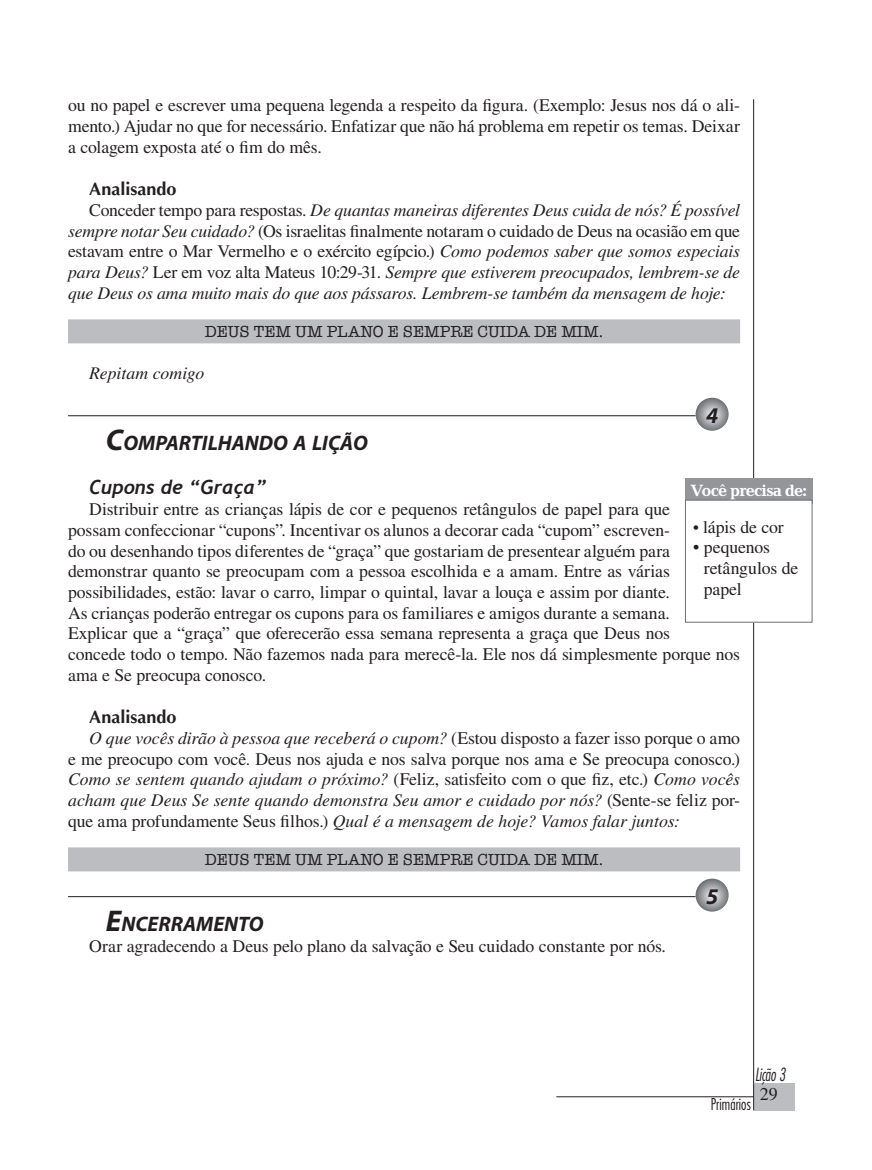
<style>
.page{position:relative;width:872px;height:1170px;background:#fff}
.page>*{position:absolute;margin:0;border:0;box-sizing:border-box;transform-origin:0 0}
.t1{font:italic 700 22.5px "Myriad";color:#231f20}
.Titulo_boas_Vindas{font:italic 700 21px "Myriad";color:#231f20}
.Tópicos{font:italic 700 19.5px "Trebuchet";color:#231f20}
.Analisando{font:700 18px "Optima LT Std";color:#231f20}
.t2{font:18px "Times LT Std";color:#231f20}
.Texto{font:17.7px/20.7px "Times LT Std";letter-spacing:-.005em;color:#231f20;text-align:justify}
.Texto-2{font:italic 17.7px/20.7px "Times LT Std";letter-spacing:-.01em;color:#231f20;text-align:justify}
.Você_Precisa{font:17.7px/20.7px "Times LT Std";letter-spacing:-.01em;color:#231f20}
.texto_tabela{font:italic 300 condensed 17.7px "Futura Std";letter-spacing:-.01em;color:#231f20;scale:.85 1}
.frase_em_destaque{font:16.5px "American Typewriter";color:#231f20}
.t3{font:700 16.5px "Candida Std";letter-spacing:-.05em;color:#fff}
.t4{font:300 condensed 15.9px "Futura Std";letter-spacing:.005em;color:#231f20;scale:.94 1}
.s1{font-style:normal}
.s2{font-size:30px}
.s3{font-style:italic}
.s4{font-size:16.5px}
</style>
<div class="page">
<div style="left:754px;top:1082px;width:40px;height:28px;background:#bcbdc0"></div>
<hr style="left:753px;top:99px;width:1px;height:1011px;background:#231f20">
<hr style="left:556px;top:1096px;width:197px;height:1px;background:#231f20">
<div style="left:68px;top:319px;width:672px;height:24px;background:#bcbdc0"></div>
<div style="left:68px;top:847px;width:672px;height:24px;background:#bcbdc0"></div>
<svg style="left:693px;top:395px;width:38px;height:38px"></svg>
<div style="left:691px;top:393px;width:42px;height:42px;border:4px solid #fff;border-radius:50%"></div>
<hr style="left:68px;top:415px;width:627px;height:1px;background:#231f20">
<svg style="left:693px;top:876px;width:38px;height:37px"></svg>
<div style="left:691px;top:874px;width:42px;height:42px;border:4px solid #fff;border-radius:50%"></div>
<hr style="left:68px;top:896px;width:627px;height:1px;background:#231f20">
<div style="left:685px;top:478px;width:127px;height:25px;background:#939598"></div>
<div style="left:685px;top:500px;width:127px;height:122px;background:#fff"></div>
<div style="left:685px;top:500px;width:127px;height:122px;border:1px solid #6c6d70"></div>
<p class="Texto" style="left:68px;top:95px;width:673px">ou no papel e escrever uma pequena legenda a respeito da figura. (Exemplo: Jesus nos dá o ali&shy;mento.) Ajudar no que for necessário. Enfatizar que não há problema em repetir os temas. Deixar a colagem exposta até o fim do mês.</p>
<p class="Analisando" style="left:89px;top:178px;width:89px">Analisando</p>
<p class="Texto-2" style="left:68px;top:199px;width:673px;text-indent:21px"><span class="s1">Conceder tempo para respostas.</span> De quantas maneiras diferentes Deus cuida de nós? É possível sempre notar Seu cuidado? <span class="s1">(Os israelitas finalmente notaram o cuidado de Deus na ocasião em que estavam entre o Mar Vermelho e o exército egípcio.)</span> Como podemos saber que somos especiais para Deus? <span class="s1">Ler em voz alta Mateus 10:29-31.</span> Sempre que estiverem preocupados, lembrem-se de que Deus os ama muito mais do que aos pássaros. Lembrem-se também da mensagem de hoje:</p>
<p class="frase_em_destaque" style="left:205px;top:319px;width:400px">DEUS TEM UM PLANO E SEMPRE CUIDA DE MIM.</p>
<p class="Texto-2" style="left:89px;top:362px;width:116px">Repitam comigo</p>
<p class="t1" style="left:706px;top:403px;width:14px">4</p>
<p class="Titulo_boas_Vindas" style="left:106px;top:432px;width:264px"><span class="s2">C</span>OMPARTILHANDO A LIÇÃO</p>
<p class="Tópicos" style="left:89px;top:475px;width:179px">Cupons de “Graça”</p>
<p class="Texto" style="left:68px;top:498px;width:673px;text-align:left;text-indent:21px">Distribuir entre as crianças lápis de cor e pequenos retângulos de papel para que<br>possam confeccionar “cupons”. Incentivar os alunos a decorar cada “cupom” escreven-<br>do ou desenhando tipos diferentes de “graça” que gostariam de presentear alguém para demonstrar quanto se preocupam com a pessoa escolhida e a amam. Entre as várias possibilidades, estão: lavar o carro, limpar o quintal, lavar a louça e assim por diante.<br>As crianças poderão entregar os cupons para os familiares e amigos durante a semana.<br>Explicar que a “graça” que oferecerão essa semana representa a graça que Deus nos<br>concede todo o tempo. Não fazemos nada para merecê-la. Ele nos dá simplesmente porque nos ama e Se preocupa conosco.</p>
<p class="Analisando" style="left:89px;top:706px;width:89px">Analisando</p>
<p class="Texto" style="left:68px;top:727px;width:673px;text-indent:21px"><span class="s3">O que vocês dirão à pessoa que receberá o cupom?</span> (Estou disposto a fazer isso porque o amo e me preocupo com você. Deus nos ajuda e nos salva porque nos ama e Se preocupa conosco.)<br><span class="s3">Como se sentem quando ajudam o próximo?</span> (Feliz, satisfeito com o que fiz, etc.) <span class="s3">Como vocês acham que Deus Se sente quando demonstra Seu amor e cuidado por nós?</span> (Sente-se feliz por&shy;que ama profundamente Seus filhos.) <span class="s3">Qual é a mensagem de hoje? Vamos falar juntos:</span></p>
<p class="frase_em_destaque" style="left:205px;top:847px;width:400px">DEUS TEM UM PLANO E SEMPRE CUIDA DE MIM.</p>
<p class="t1" style="left:706px;top:884px;width:14px">5</p>
<p class="Titulo_boas_Vindas" style="left:106px;top:913px;width:159px"><span class="s2">E</span>NCERRAMENTO</p>
<p class="Texto" style="left:89px;top:935px;width:578px">Orar agradecendo a Deus pelo plano da salvação e Seu cuidado constante por nós.</p>
<p class="t3" style="left:690px;top:481px;width:118px">Você precisa de:</p>
<p class="Você_Precisa" style="left:693px;top:516px;width:92px"><span class="s4">•</span> lápis de cor</p>
<p class="Você_Precisa" style="left:704px;top:537px;width:96px;text-indent:-11px">• pequenos retângulos de papel</p>
<p class="texto_tabela" style="left:755px;top:1063px;width:37px">Lição 3</p>
<p class="t4" style="left:710px;top:1094px;width:44px">Primários</p>
<p class="t2" style="left:760px;top:1083px;width:19px">29</p>
</div>
